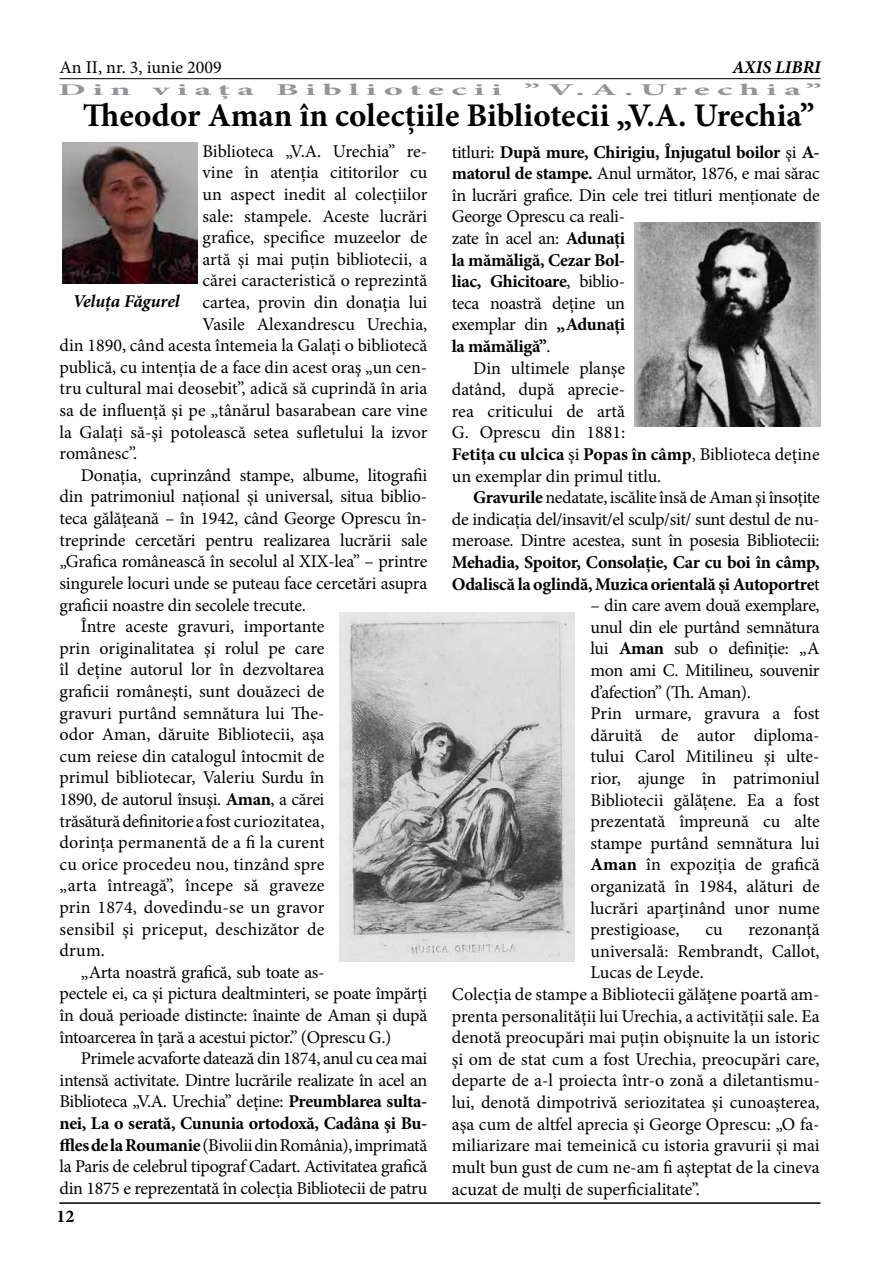
<style>
.page{position:relative;width:893px;height:1263px;background:#fff}
.page>*{position:absolute;margin:0;border:0;box-sizing:border-box;transform-origin:0 0}
.t1{font:700 33px "Minion Pro";color:#000}
.t2{font:18px/21.6px "Minion Pro";letter-spacing:-.01em;color:#000}
.t3{font:700 18px/21.6px "Minion Pro";letter-spacing:-.02em;color:#000}
.t4{font:18px "Minion Pro";letter-spacing:.01em;color:#000}
.t5{font:700 18px "Minion Pro";color:#000}
.t6{font:italic 700 18px "Minion Pro";letter-spacing:-.005em;color:#000}
.t7{font:700 16.5px "Minion Pro";letter-spacing:.19em;color:#939598;scale:2.21 1}
.s1{font-weight:700}
.s2{font-weight:400}
</style>
<div class="page">
<hr style="left:60px;top:78px;width:761px;height:1px;background:#000">
<hr style="left:59px;top:1202px;width:761px;height:2px;background:#000">
<img style="left:635px;top:222px;width:185px;height:204px">
<img style="left:339px;top:612px;width:236px;height:349px">
<img style="left:62px;top:143px;width:136px;height:141px">
<p class="t2" style="left:60px;top:56px;width:164px">An II, nr. 3, iunie 2009</p>
<p class="t6" style="left:732px;top:54px;width:90px">AXIS LIBRI</p>
<p class="t7" style="left:58px;top:78px;width:34px">Din</p>
<p class="t7" style="left:153px;top:78px;width:47px">viața</p>
<p class="t7" style="left:276px;top:78px;width:104px">Bibliotecii</p>
<p class="t7" style="left:524px;top:78px;width:136px">”V.A.Urechia”</p>
<h1 class="t1" style="left:83px;top:92px;width:733px">Theodor Aman în colecţiile Bibliotecii „V.A. Urechia”</h1>
<p class="t2" style="left:202px;top:140px;width:226px">Biblioteca „V.A. Urechia” re-</p>
<p class="t2" style="left:202px;top:162px;width:226px">vine în atenţia cititorilor cu</p>
<p class="t2" style="left:202px;top:184px;width:226px">un aspect inedit al colecţiilor</p>
<p class="t2" style="left:202px;top:205px;width:226px">sale: stampele. Aceste lucrări</p>
<p class="t2" style="left:202px;top:227px;width:226px">grafice, specifice muzeelor de</p>
<p class="t2" style="left:202px;top:248px;width:226px">artă şi mai puţin bibliotecii, a</p>
<p class="t2" style="left:202px;top:270px;width:226px">cărei caracteristică o reprezintă</p>
<p class="t2" style="left:202px;top:292px;width:226px">cartea, provin din donaţia lui</p>
<p class="t2" style="left:202px;top:313px;width:226px">Vasile Alexandrescu Urechia,</p>
<p class="t2" style="left:60px;top:335px;width:369px">din 1890, când acesta întemeia la Galaţi o bibliotecă</p>
<p class="t2" style="left:60px;top:356px;width:369px">publică, cu intenţia de a face din acest oraş „un cen-</p>
<p class="t2" style="left:60px;top:378px;width:369px">tru cultural mai deosebit”, adică să cuprindă în aria</p>
<p class="t2" style="left:60px;top:400px;width:369px">sa de influenţă şi pe „tânărul basarabean care vine</p>
<p class="t2" style="left:60px;top:421px;width:369px">la Galaţi să-şi potolească setea sufletului la izvor</p>
<p class="t2" style="left:60px;top:443px;width:79px">românesc”.</p>
<p class="t2" style="left:81px;top:464px;width:348px">Donaţia, cuprinzând stampe, albume, litografii</p>
<p class="t2" style="left:60px;top:486px;width:369px">din patrimoniul naţional şi universal, situa biblio-</p>
<p class="t2" style="left:60px;top:508px;width:369px">teca gălăţeană – în 1942, când George Oprescu în-</p>
<p class="t2" style="left:60px;top:529px;width:369px">treprinde cercetări pentru realizarea lucrării sale</p>
<p class="t2" style="left:60px;top:551px;width:369px">„Grafica românească în secolul al XIX-lea” – printre</p>
<p class="t2" style="left:60px;top:572px;width:369px">singurele locuri unde se puteau face cercetări asupra</p>
<p class="t2" style="left:60px;top:594px;width:248px">graficii noastre din secolele trecute.</p>
<p class="t2" style="left:81px;top:616px;width:245px">Între aceste gravuri, importante</p>
<p class="t2" style="left:60px;top:637px;width:266px">prin originalitatea şi rolul pe care</p>
<p class="t2" style="left:60px;top:659px;width:266px">îl deţine autorul lor în dezvoltarea</p>
<p class="t2" style="left:60px;top:680px;width:266px">graficii româneşti, sunt douăzeci de</p>
<p class="t2" style="left:60px;top:702px;width:266px">gravuri purtând semnătura lui The-</p>
<p class="t2" style="left:60px;top:724px;width:266px">odor Aman, dăruite Bibliotecii, aşa</p>
<p class="t2" style="left:60px;top:745px;width:266px">cum reiese din catalogul întocmit de</p>
<p class="t2" style="left:60px;top:767px;width:266px">primul bibliotecar, Valeriu Surdu în</p>
<p class="t2" style="left:60px;top:788px;width:266px">1890, de autorul însuşi. <span class="s1">Aman</span>, a cărei</p>
<p class="t2" style="left:60px;top:810px;width:266px">trăsătură definitorie a fost curiozitatea,</p>
<p class="t4" style="left:60px;top:830px;width:266px">dorinţa permanentă de a fi la curent</p>
<p class="t4" style="left:60px;top:852px;width:266px">cu orice procedeu nou, tinzând spre</p>
<p class="t4" style="left:60px;top:873px;width:266px">„arta întreagă”, începe să graveze</p>
<p class="t4" style="left:60px;top:895px;width:266px">prin 1874, dovedindu-se un gravor</p>
<p class="t4" style="left:60px;top:917px;width:266px">sensibil şi priceput, deschizător de</p>
<p class="t2" style="left:60px;top:940px;width:47px">drum.</p>
<p class="t2" style="left:81px;top:961px;width:245px">„Arta noastră grafică, sub toate as-</p>
<p class="t2" style="left:60px;top:983px;width:369px">pectele ei, ca şi pictura dealtminteri, se poate împărţi</p>
<p class="t2" style="left:60px;top:1004px;width:369px">în două perioade distincte: înainte de Aman şi după</p>
<p class="t2" style="left:60px;top:1026px;width:333px">întoarcerea în ţară a acestui pictor.” (Oprescu G.)</p>
<p class="t2" style="left:81px;top:1048px;width:348px">Primele acvaforte datează din 1874, anul cu cea mai</p>
<p class="t2" style="left:60px;top:1069px;width:369px">intensă activitate. Dintre lucrările realizate în acel an</p>
<p class="t2" style="left:60px;top:1091px;width:369px">Biblioteca „V.A. Urechia” deţine: <span class="s1">Preumblarea sulta-</span></p>
<p class="t3" style="left:60px;top:1112px;width:369px">nei, La o serată, Cununia ortodoxă, Cadâna şi Bu-</p>
<p class="t2" style="left:60px;top:1134px;width:369px"><span class="s1">ffles de la Roumanie</span> (Bivolii din România), imprimată</p>
<p class="t2" style="left:60px;top:1156px;width:369px">la Paris de celebrul tipograf Cadart. Activitatea grafică</p>
<p class="t2" style="left:60px;top:1177px;width:369px">din 1875 e reprezentată în colecţia Bibliotecii de patru</p>
<p class="t3" style="left:452px;top:141px;width:369px"><span class="s2">titluri:</span> După mure, Chirigiu, Înjugatul boilor <span class="s2">şi</span> A-</p>
<p class="t2" style="left:452px;top:163px;width:369px"><span class="s1">matorul de stampe.</span> Anul următor, 1876, e mai sărac</p>
<p class="t2" style="left:452px;top:184px;width:369px">în lucrări grafice. Din cele trei titluri menţionate de</p>
<p class="t2" style="left:452px;top:206px;width:175px">George Oprescu ca reali-</p>
<p class="t2" style="left:452px;top:227px;width:175px">zate în acel an: <span class="s1">Adunaţi</span></p>
<p class="t3" style="left:452px;top:249px;width:175px">la mămăligă, Cezar Bol-</p>
<p class="t3" style="left:452px;top:270px;width:175px">liac, Ghicitoare<span class="s2">, biblio-</span></p>
<p class="t2" style="left:452px;top:292px;width:175px">teca noastră deţine un</p>
<p class="t2" style="left:452px;top:314px;width:175px">exemplar din <span class="s1">„Adunaţi</span></p>
<p class="t3" style="left:452px;top:335px;width:100px">la mămăligă”<span class="s2">.</span></p>
<p class="t2" style="left:473px;top:357px;width:153px">Din ultimele planşe</p>
<p class="t2" style="left:452px;top:379px;width:175px">datând, după aprecie-</p>
<p class="t2" style="left:452px;top:400px;width:175px">rea criticului de artă</p>
<p class="t2" style="left:452px;top:422px;width:175px">G. Oprescu din 1881:</p>
<p class="t5" style="left:452px;top:442px;width:369px">Fetiţa cu ulcica <span class="s2">şi</span> Popas în câmp<span class="s2">, Biblioteca deţine</span></p>
<p class="t2" style="left:452px;top:465px;width:211px">un exemplar din primul titlu.</p>
<p class="t2" style="left:473px;top:487px;width:348px"><span class="s1">Gravurile</span> nedatate, iscălite însă de Aman şi însoţite</p>
<p class="t2" style="left:452px;top:508px;width:369px">de indicaţia del/insavit/el sculp/sit/ sunt destul de nu-</p>
<p class="t2" style="left:452px;top:530px;width:369px">meroase. Dintre acestea, sunt în posesia Bibliotecii:</p>
<p class="t3" style="left:452px;top:551px;width:369px">Mehadia, Spoitor, Consolaţie, Car cu boi în câmp,<br>Odaliscă la oglindă, Muzica orientală şi Autoportre<span class="s2">t</span></p>
<p class="t2" style="left:591px;top:595px;width:231px">– din care avem două exemplare, unul din ele purtând semnătura lui <span class="s1">Aman</span> sub o definiţie: „A mon ami C. Mitilineu, souvenir d’afection” (Th. Aman).<br>Prin urmare, gravura a fost dăruită de autor diploma&shy;tului Carol Mitilineu şi ulte&shy;rior, ajunge în patrimoniul<br>Bibliotecii gălăţene. Ea a fost prezentată împreună cu alte stampe purtând semnătura lui<br><span class="s1">Aman</span> în expoziţia de grafică organizată în 1984, alături de lucrări aparţinând unor nume prestigioase,</p>
<p class="t6" style="left:73px;top:288px;width:109px">Veluța Făgurel</p>
<p class="t2" style="left:705px;top:919px;width:19px">cu</p>
<p class="t2" style="left:748px;top:919px;width:73px">rezonanţă</p>
<p class="t2" style="left:591px;top:940px;width:231px">universală: Rembrandt, Callot,</p>
<p class="t2" style="left:591px;top:962px;width:115px">Lucas de Leyde.</p>
<p class="t2" style="left:452px;top:983px;width:369px">Colecţia de stampe a Bibliotecii gălăţene poartă am-</p>
<p class="t2" style="left:452px;top:1005px;width:369px">prenta personalităţii lui Urechia, a activităţii sale. Ea</p>
<p class="t2" style="left:452px;top:1027px;width:369px">denotă preocupări mai puţin obişnuite la un istoric</p>
<p class="t2" style="left:452px;top:1048px;width:369px">şi om de stat cum a fost Urechia, preocupări care,</p>
<p class="t2" style="left:452px;top:1070px;width:369px">departe de a-l proiecta într-o zonă a diletantismu-</p>
<p class="t2" style="left:452px;top:1091px;width:369px">lui, denotă dimpotrivă seriozitatea şi cunoaşterea,</p>
<p class="t2" style="left:452px;top:1113px;width:369px">aşa cum de altfel aprecia şi George Oprescu: „O fa-</p>
<p class="t2" style="left:452px;top:1135px;width:369px">miliarizare mai temeinică cu istoria gravurii şi mai</p>
<p class="t2" style="left:452px;top:1156px;width:369px">mult bun gust de cum ne-am fi aşteptat de la cineva</p>
<p class="t2" style="left:452px;top:1178px;width:250px">acuzat de mulţi de superficialitate”.</p>
<p class="t3" style="left:56px;top:1205px;width:19px">12</p>
</div>
